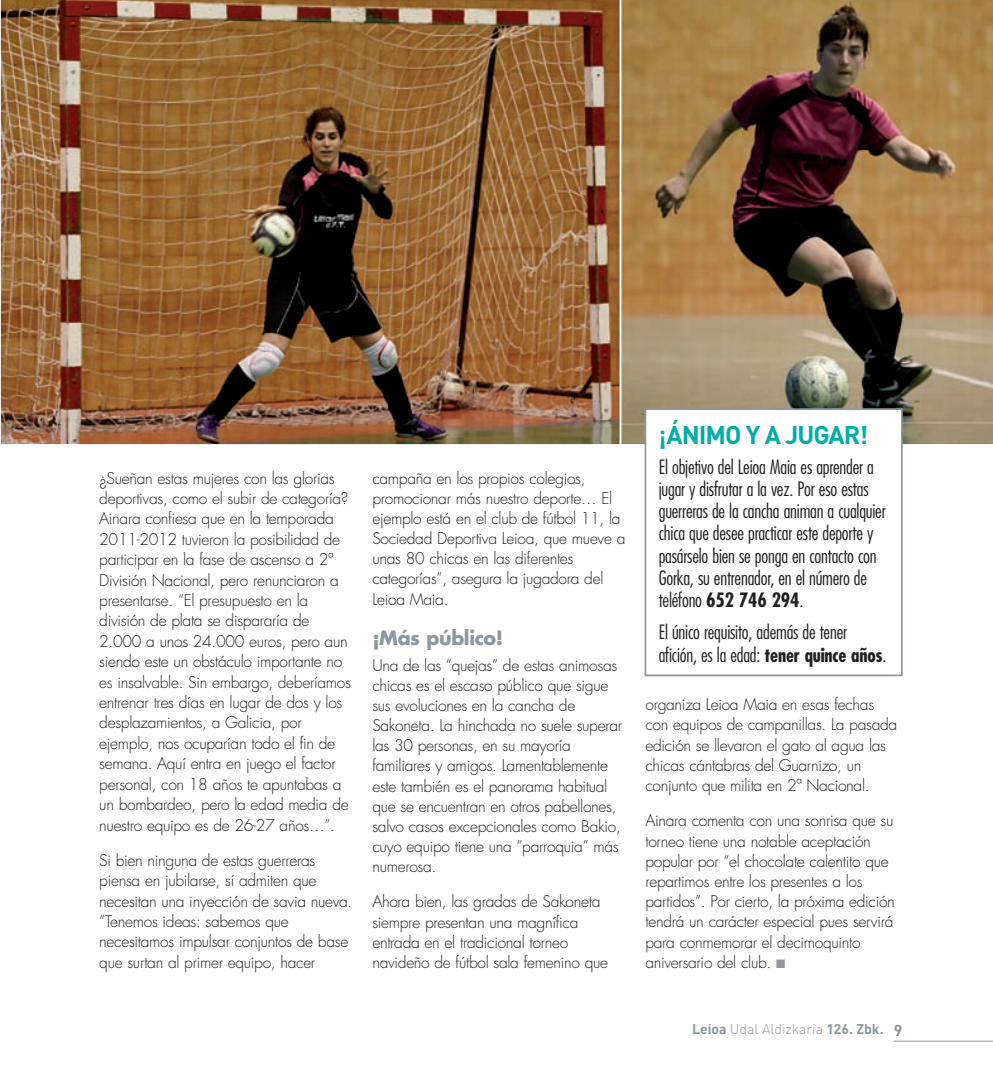
<style>
.page{position:relative;width:993px;height:1092px;background:#fff}
.page>*{position:absolute;margin:0;border:0;box-sizing:border-box;transform-origin:0 0}
.t1{font:700 25.38px "DIN";letter-spacing:-.04em;color:#00ada8}
.t2{font:300 condensed 19.25px/22.2px "Futura";letter-spacing:-.01em;color:#231f20}
.t3{font:700 19.25px "Futura";letter-spacing:-.02em;color:#8b98a0}
.t4{font:300 15.75px/20.5px "Futura";letter-spacing:-.02em;color:#231f20}
.t5{font:300 14px "DIN";color:#8b98a0}
.s1{font-weight:700}
.s2{color:#8b98a0}
.s3{font-weight:700;font-size:15.75px}
</style>
<div class="page">
<hr style="left:893px;top:1040px;width:99px;height:1px;background:#8b98a0">
<img style="left:0;top:0;width:619px;height:445px">
<img style="left:619px;top:0;width:373px;height:446px">
<div style="left:645px;top:409px;width:256px;height:266px;background:#fff"></div>
<div style="left:644px;top:408px;width:258px;height:268px;border:2px solid #8b98a0"></div>
<p class="t4" style="left:99px;top:468px;width:253px">¿Sueñan estas mujeres con las glorias deportivas, como el subir de categoría?<br>Ainara confiesa que en la temporada 2011-2012 tuvieron la posibilidad de participar en la fase de ascenso a 2ª División Nacional, pero renunciaron a presentarse. “El presupuesto en la división de plata se dispararía de 2.000 a unos 24.000 euros, pero aun siendo este un obstáculo importante no es insalvable. Sin embargo, deberíamos entrenar tres días en lugar de dos y los desplazamientos, a Galicia, por ejemplo, nos ocuparían todo el fin de semana. Aquí entra en juego el factor personal, con 18 años te apuntabas a un bombardeo, pero la edad media de nuestro equipo es de 26-27 años…”.</p>
<p class="t4" style="left:99px;top:850px;width:254px">Si bien ninguna de estas guerreras piensa en jubilarse, sí admiten que necesitan una inyección de savia nueva. “Tenemos ideas: sabemos que necesitamos impulsar conjuntos de base que surtan al primer equipo, hacer</p>
<p class="t4" style="left:372px;top:468px;width:254px">campaña en los propios colegios, promocionar más nuestro deporte… El ejemplo está en el club de fútbol 11, la<br>Sociedad Deportiva Leioa, que mueve a unas 80 chicas en las diferentes categorías”, asegura la jugadora del<br>Leioa Maia.</p>
<p class="t3" style="left:372px;top:625px;width:132px">¡Más público!</p>
<p class="t4" style="left:372px;top:655px;width:251px">Una de las “quejas” de estas animosas chicas es el escaso público que sigue sus evoluciones en la cancha de Sakoneta. La hinchada no suele superar las 30 personas, en su mayoría familiares y amigos. Lamentablemente este también es el panorama habitual que se encuentran en otros pabellones, salvo casos excepcionales como Bakio, cuyo equipo tiene una “parroquia” más numerosa.</p>
<p class="t4" style="left:372px;top:892px;width:237px">Ahora bien, las gradas de Sakoneta siempre presentan una magnífica entrada en el tradicional torneo navideño de fútbol sala femenino que</p>
<h1 class="t1" style="left:658px;top:418px;width:211px">¡ÁNIMO Y A JUGAR!</h1>
<p class="t2" style="left:658px;top:455px;width:228px">El objetivo del Leioa Maia es aprender a jugar y disfrutar a la vez. Por eso estas guerreras de la cancha animan a cualquier chica que desee practicar este deporte y pasárselo bien se ponga en contacto con Gorka, su entrenador, en el número de teléfono <span class="s1">652 746 294</span>.</p>
<p class="t2" style="left:658px;top:621px;width:229px">El único requisito, además de tener afición, es la edad: <span class="s1">tener quince años</span>.</p>
<p class="t4" style="left:645px;top:694px;width:253px">organiza Leioa Maia en esas fechas con equipos de campanillas. La pasada edición se llevaron el gato al agua las chicas cántabras del Guarnizo, un conjunto que milita en 2ª Nacional.</p>
<p class="t4" style="left:645px;top:810px;width:251px">Ainara comenta con una sonrisa que su torneo tiene una notable aceptación popular por “el chocolate calentito que repartimos entre los presentes a los partidos”. Por cierto, la próxima edición tendrá un carácter especial pues servirá para conmemorar el decimoquinto aniversario del club. <span class="s2">■</span></p>
<p class="t5" style="left:691px;top:1020px;width:212px"><span class="s1">LEIOA</span> Udal Aldizkaria <span class="s1">126. ZBK.</span> <span class="s3">9</span></p>
</div>
